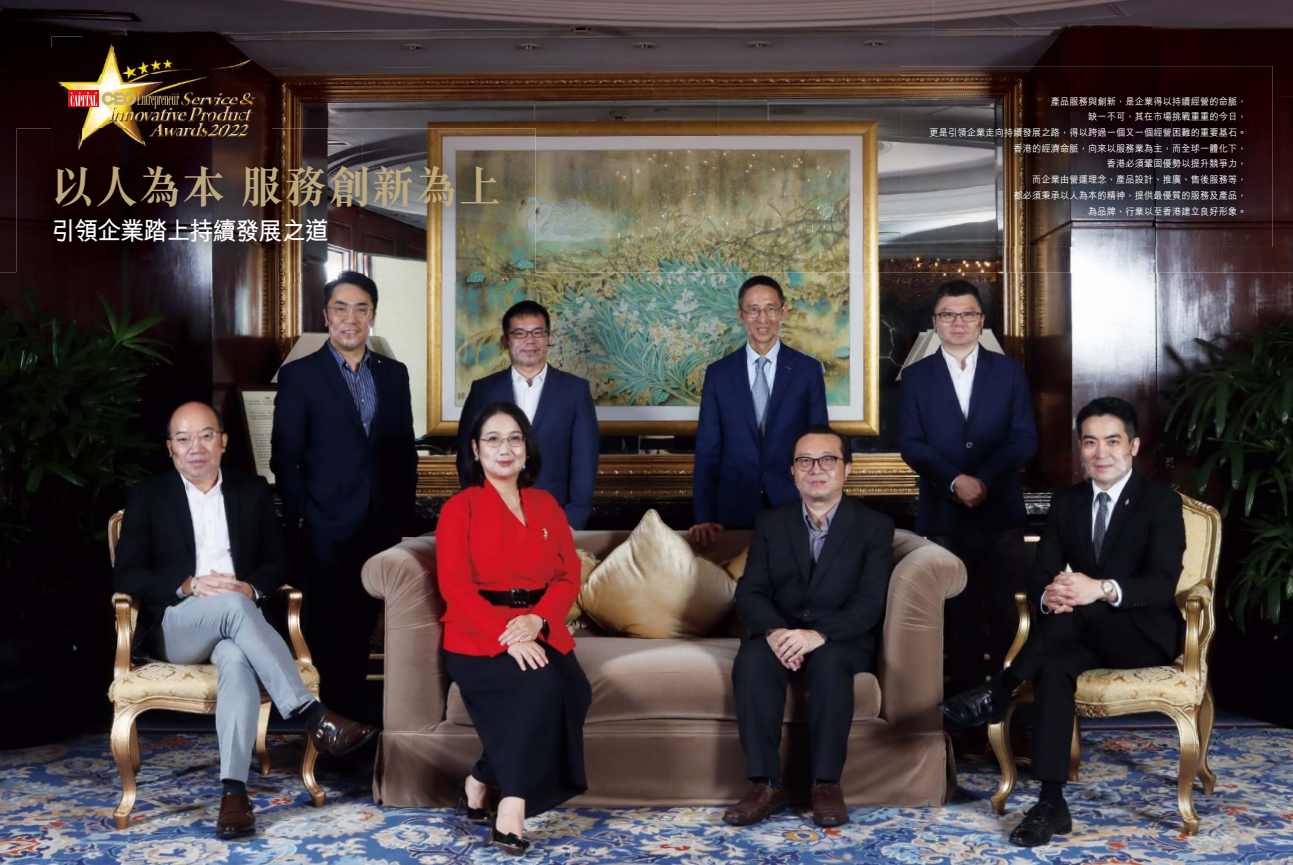
<style>
.page{position:relative;width:1293px;height:865px;background:#fff}
.page>*{position:absolute;margin:0;border:0;box-sizing:border-box;transform-origin:0 0}
.t1{font:700 45.4px "M Sung HK";color:#bea87d;scale:.96 1}
.t2{font:700 25.2px "M Hei HK";letter-spacing:-.045em;color:#fff;scale:.96 1}
.t3{font:500 9.6px/15.7px "M Hei HK";letter-spacing:.01em;color:#fff;text-align:right;scale:.96 1}
</style>
<div class="page">
<img style="left:0;top:273px;width:1293px;height:592px">
<img style="left:0;top:0;width:717px;height:70px">
<img style="left:717px;top:0;width:216px;height:205px">
<img style="left:933px;top:0;width:360px;height:96px">
<div style="left:0;top:70px;width:52px;height:71px;background:#120000"></div>
<img style="left:272px;top:65px;width:447px;height:71px">
<img style="left:1259px;top:96px;width:34px;height:177px">
<img style="left:0;top:141px;width:17px;height:132px">
<img style="left:535px;top:136px;width:185px;height:137px">
<img style="left:719px;top:205px;width:216px;height:68px">
<img style="left:935px;top:247px;width:324px;height:26px">
<img style="left:901px;top:66px;width:269px;height:181px">
<img style="left:1170px;top:66px;width:102px;height:181px">
<img style="left:17px;top:128px;width:518px;height:153px">
<img style="left:52px;top:37px;width:31px;height:10px">
<img style="left:83px;top:37px;width:189px;height:10px">
<img style="left:52px;top:47px;width:220px;height:108px">
<svg style="left:69px;top:90px;width:30px;height:16px"></svg>
<svg style="left:71px;top:92px;width:108px;height:17px"></svg>
<h1 class="t1" style="left:51px;top:156px;width:471px">以人為本 服務創新為上</h1>
<h2 class="t2" style="left:51px;top:213px;width:291px">引領企業踏上持續發展之道</h2>
<p class="t3" style="left:929px;top:93px;width:332px">產品服務與創新，是企業得以持續經營的命脈，<br>缺一不可，其在市場挑戰重重的今日，<br>更是引領企業走向持續發展之路，得以跨過一個又一個經營困難的重要基石。香港的經濟命脈，向來以服務業為主，而全球一體化下，<br>香港必須鞏固優勢以提升競爭力，<br>而企業由營運理念、產品設計、推廣、售後服務等，<br>都必須秉承以人為本的精神，提供最優質的服務及產品，</p>
<p class="t3" style="left:1088px;top:202px;width:166px">為品牌、行業以至香港建立良好形象。</p>
</div>
